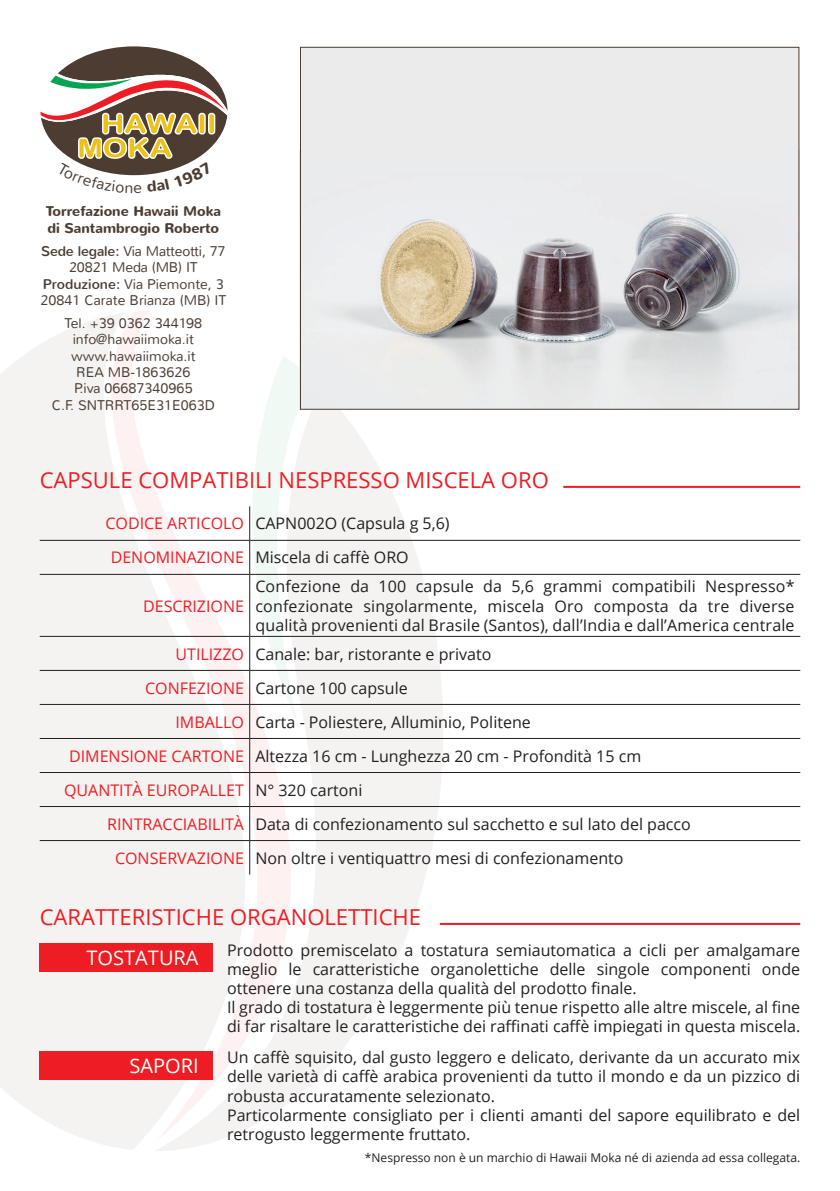
<style>
.page{position:relative;width:840px;height:1191px;background:#fff}
.page>*{position:absolute;margin:0;border:0;box-sizing:border-box;transform-origin:0 0}
.t1{font:22px "Open Sans";color:#ee1d23}
.t2{font:20px "Open Sans";color:#fff}
.t3{font:16px/19.2px "Open Sans";color:#231f20}
.t4{font:16px "Open Sans";color:#ee1d23}
.t5{font:300 14px/16.4px "Nunito";color:#4c3c31;text-align:center}
.t6{font:700 14px/16.8px "Nunito";color:#4c3c31}
.t7{font:12px "Open Sans";color:#231f20}
.s1{font-weight:400}
.s2{color:#ee1d23}
.s3{color:#231f20}
</style>
<div class="page">
<svg style="left:350px;top:423px;width:93px;height:616px;fill:#f4f3f2"></svg>
<div style="left:0;top:332px;width:63px;height:798px;background:#f4f3f2"></div>
<svg style="left:93px;top:310px;width:257px;height:841px;fill:#f4f3f2"></svg>
<svg style="left:63px;top:311px;width:260px;height:830px;fill:#f4f3f2"></svg>
<hr style="left:249px;top:506px;width:1px;height:34px;background:#231f20">
<hr style="left:40px;top:540px;width:209px;height:1px;background:#231f20">
<hr style="left:249px;top:540px;width:550px;height:1px;background:#231f20">
<hr style="left:249px;top:540px;width:1px;height:34px;background:#231f20">
<hr style="left:40px;top:574px;width:209px;height:1px;background:#231f20">
<hr style="left:249px;top:574px;width:550px;height:1px;background:#231f20">
<hr style="left:249px;top:574px;width:1px;height:62px;background:#231f20">
<hr style="left:40px;top:636px;width:209px;height:1px;background:#231f20">
<hr style="left:249px;top:636px;width:550px;height:1px;background:#231f20">
<hr style="left:249px;top:636px;width:1px;height:34px;background:#231f20">
<hr style="left:40px;top:670px;width:209px;height:1px;background:#231f20">
<hr style="left:249px;top:670px;width:550px;height:1px;background:#231f20">
<hr style="left:249px;top:670px;width:1px;height:34px;background:#231f20">
<hr style="left:40px;top:704px;width:209px;height:1px;background:#231f20">
<hr style="left:249px;top:704px;width:550px;height:1px;background:#231f20">
<hr style="left:249px;top:704px;width:1px;height:34px;background:#231f20">
<hr style="left:40px;top:738px;width:209px;height:1px;background:#231f20">
<hr style="left:249px;top:738px;width:550px;height:1px;background:#231f20">
<hr style="left:249px;top:738px;width:1px;height:34px;background:#231f20">
<hr style="left:40px;top:772px;width:209px;height:1px;background:#231f20">
<hr style="left:249px;top:772px;width:550px;height:1px;background:#231f20">
<hr style="left:249px;top:772px;width:1px;height:34px;background:#231f20">
<hr style="left:40px;top:806px;width:209px;height:1px;background:#231f20">
<hr style="left:249px;top:806px;width:550px;height:1px;background:#231f20">
<hr style="left:249px;top:806px;width:1px;height:34px;background:#231f20">
<hr style="left:40px;top:840px;width:209px;height:1px;background:#231f20">
<hr style="left:249px;top:840px;width:550px;height:1px;background:#231f20">
<hr style="left:249px;top:840px;width:1px;height:34px;background:#231f20">
<div style="left:300px;top:47px;width:498px;height:362px;background:#eaebea"></div>
<img style="left:347px;top:213px;width:450px;height:162px">
<hr style="left:563px;top:486px;width:236px;height:2px;background:#ee1d23">
<div style="left:40px;top:943px;width:173px;height:28px;background:#ee1d23"></div>
<div style="left:40px;top:1050px;width:173px;height:29px;background:#ee1d23"></div>
<hr style="left:439px;top:923px;width:360px;height:2px;background:#ee1d23">
<svg style="left:40px;top:46px;width:187px;height:130px"></svg>
<p class="t6" style="left:46px;top:203px;width:177px">Torrefazione Hawaii Moka di Santambrogio Roberto</p>
<p class="t5" style="left:40px;top:243px;width:187px"><span class="s1">Sede legale:</span> Via Matteotti, 77<br>20821 Meda (MB) IT<br><span class="s1">Produzione:</span> Via Piemonte, 3<br>20841 Carate Brianza (MB) IT</p>
<p class="t5" style="left:52px;top:315px;width:165px">Tel. +39 0362 344198 info@hawaiimoka.it www.hawaiimoka.it<br>REA MB-1863626<br>P.iva 06687340965<br>C.F. SNTRRT65E31E063D</p>
<h1 class="t1" style="left:40px;top:465px;width:510px">CAPSULE COMPATIBILI NESPRESSO MISCELA ORO</h1>
<p class="t3" style="left:111px;top:506px;width:340px;line-height:34px;text-indent:-5px"><span class="s2">CODICE ARTICOLO</span> CAPN002O (Capsula g 5,6)<br><span class="s2">DENOMINAZIONE</span> Miscela di caffè ORO</p>
<p class="t4" style="left:143px;top:595px;width:102px">DESCRIZIONE</p>
<p class="t3" style="left:255px;top:576px;width:540px;text-align:justify">Confezione da 100 capsule da 5,6 grammi compatibili Nespresso* confezionate singolarmente, miscela Oro composta da tre diverse qualità provenienti dal Brasile (Santos), dall’India e dall’America centrale</p>
<p class="t3" style="left:145px;top:636px;width:347px;line-height:34px;text-indent:30px"><span class="s2">UTILIZZO</span> Canale: bar, ristorante e privato<br><span class="s2">CONFEZIONE</span> Cartone 100 capsule</p>
<p class="t3" style="left:175px;top:711px;width:356px"><span class="s2">IMBALLO</span> Carta - Poliestere, Alluminio, Politene</p>
<p class="t3" style="left:69px;top:746px;width:573px"><span class="s2">DIMENSIONE CARTONE</span> Altezza 16 cm - Lunghezza 20 cm - Profondità 15 cm</p>
<p class="t4" style="left:64px;top:779px;width:300px">QUANTITÀ EUROPALLET <span class="s3">N° 320 cartoni</span></p>
<p class="t3" style="left:107px;top:814px;width:584px"><span class="s2">RINTRACCIABILITÀ</span> Data di confezionamento sul sacchetto e sul lato del pacco</p>
<p class="t3" style="left:115px;top:848px;width:509px"><span class="s2">CONSERVAZIONE</span> Non oltre i ventiquattro mesi di confezionamento</p>
<h1 class="t1" style="left:40px;top:902px;width:382px">CARATTERISTICHE ORGANOLETTICHE</h1>
<p class="t3" style="left:227px;top:939px;width:574px">Prodotto premiscelato a tostatura semiautomatica a cicli per amalgamare meglio le caratteristiche organolettiche delle singole componenti onde ottenere una costanza della qualità del prodotto finale.<br>Il grado di tostatura è leggermente più tenue rispetto alle altre miscele, al fine di far risaltare le caratteristiche dei raffinati caffè impiegati in questa miscela.</p>
<p class="t3" style="left:227px;top:1047px;width:574px">Un caffè squisito, dal gusto leggero e delicato, derivante da un accurato mix delle varietà di caffè arabica provenienti da tutto il mondo e da un pizzico di robusta accuratamente selezionato.<br>Particolarmente consigliato per i clienti amanti del sapore equilibrato e del retrogusto leggermente fruttato.</p>
<p class="t2" style="left:86px;top:944px;width:113px">TOSTATURA</p>
<p class="t2" style="left:129px;top:1051px;width:71px">SAPORI</p>
<p class="t7" style="left:365px;top:1149px;width:436px">*Nespresso non è un marchio di Hawaii Moka né di azienda ad essa collegata.</p>
</div>
